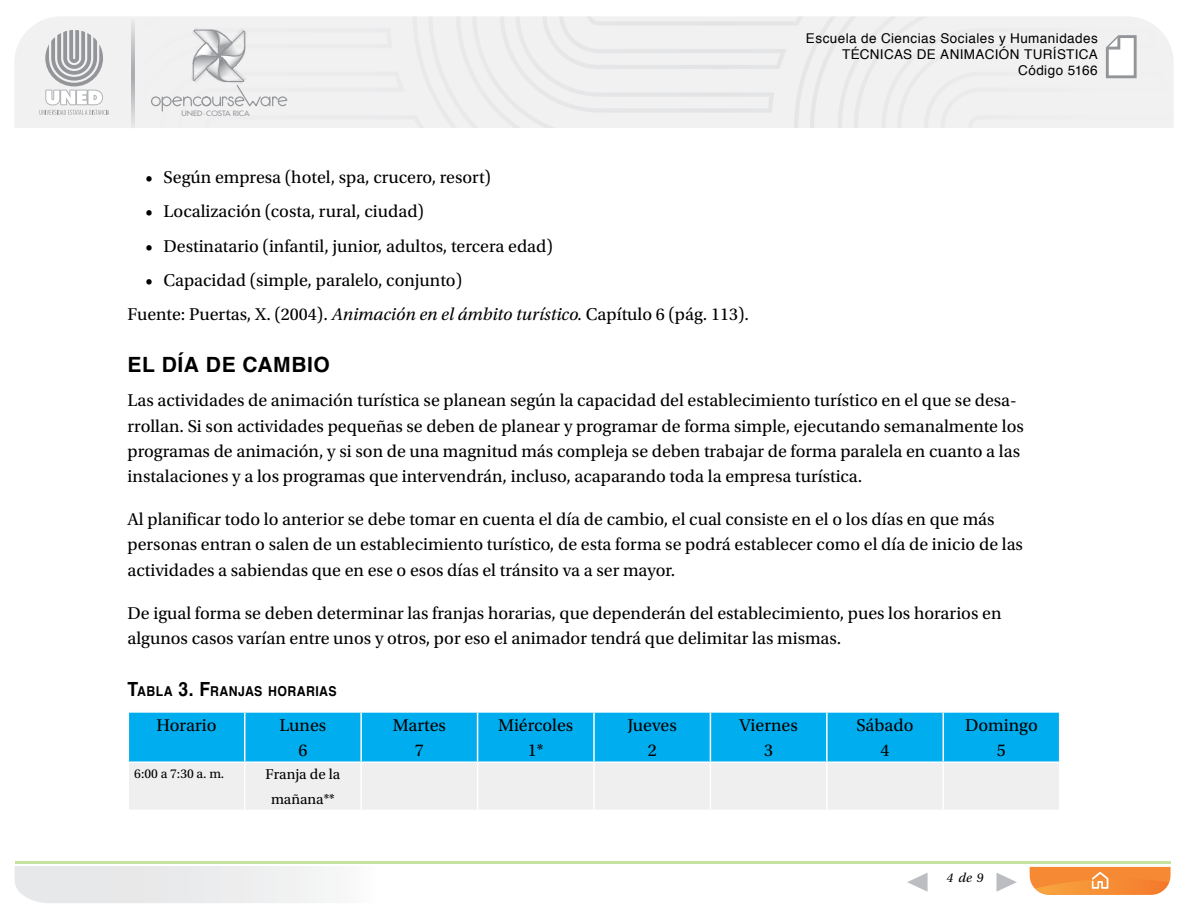
<style>
.page{position:relative;width:1188px;height:918px;background:#fff}
.page>*{position:absolute;margin:0;border:0;box-sizing:border-box;transform-origin:0 0}
.Subtítulo_1{font:700 21px "Helvetica";letter-spacing:.03em;color:#000}
.Texto_corrido{font:18px/25.2px "Utopia Std";color:#000}
.listas_de_texto_corr{font:18px "Utopia Std";color:#000}
.t1{font:15px/25.2px "Utopia Std";color:#000;text-align:center}
.Subtítulo_2{font:700 13.65px "Helvetica";letter-spacing:.035em;color:#000;scale:.9 1}
.t2{font:13.5px/16.2px "Helvetica";letter-spacing:.03em;color:#000;text-align:right}
.t3{font:13.5px "Utopia Std";color:#000}
.t4{font:italic 13.5px "Utopia Std";color:#000}
.t5{font:500 7.2px "Futura Std";letter-spacing:-.005em;color:#939598;scale:1.1 1}
.s1{font-style:italic}
.s2{font-size:19.5px}
</style>
<div class="page">
<svg style="left:15px;top:866px;width:1156px;height:37px"></svg>
<svg style="left:996px;top:873px;width:21px;height:19px"></svg>
<svg style="left:907px;top:873px;width:21px;height:19px"></svg>
<svg style="left:535px;top:16px;width:275px;height:112px"></svg>
<div style="left:135px;top:16px;width:293px;height:112px;background:#f1f1f2"></div>
<svg style="left:428px;top:16px;width:107px;height:112px"></svg>
<svg style="left:1030px;top:867px;width:141px;height:28px;background:#f69342"></svg>
<svg style="left:810px;top:16px;width:364px;height:112px"></svg>
<svg style="left:15px;top:17px;width:117px;height:111px"></svg>
<hr style="left:15px;top:861px;width:1156px;height:3px;background:#8cc63f">
<div style="left:139px;top:16px;width:160px;height:112px;background:#f1f1f2"></div>
<div style="left:162px;top:96px;width:10px;height:10px;border:1px solid #939598;border-radius:50%"></div>
<svg style="left:162px;top:97px;width:1px;height:14px"></svg>
<div style="left:151px;top:96px;width:10px;height:10px;border:1px solid #939598;border-radius:50%"></div>
<div style="left:261px;top:96px;width:9px;height:10px;border:1px solid #939598;border-radius:50%"></div>
<svg style="left:269px;top:96px;width:19px;height:11px"></svg>
<svg style="left:172px;top:30px;width:90px;height:78px"></svg>
<svg style="left:132px;top:17px;width:3px;height:111px"></svg>
<div style="left:129px;top:713px;width:930px;height:48px;background:#00aeef"></div>
<div style="left:129px;top:763px;width:930px;height:47px;background:#eeefee"></div>
<hr style="left:244px;top:713px;width:1px;height:48px;background:#fff">
<hr style="left:360px;top:713px;width:2px;height:48px;background:#fff">
<hr style="left:477px;top:713px;width:1px;height:48px;background:#fff">
<hr style="left:593px;top:713px;width:2px;height:48px;background:#fff">
<hr style="left:710px;top:713px;width:1px;height:48px;background:#fff">
<hr style="left:826px;top:713px;width:2px;height:48px;background:#fff">
<hr style="left:943px;top:713px;width:1px;height:48px;background:#fff">
<hr style="left:244px;top:763px;width:1px;height:47px;background:#fff">
<hr style="left:360px;top:763px;width:2px;height:47px;background:#fff">
<hr style="left:477px;top:763px;width:1px;height:47px;background:#fff">
<hr style="left:593px;top:763px;width:2px;height:47px;background:#fff">
<hr style="left:710px;top:763px;width:1px;height:47px;background:#fff">
<hr style="left:826px;top:763px;width:2px;height:47px;background:#fff">
<hr style="left:943px;top:763px;width:1px;height:47px;background:#fff">
<p class="t5" style="left:182px;top:109px;width:63px">UNED·COSTA RICA</p>
<p class="t2" style="left:806px;top:30px;width:293px">Escuela de Ciencias Sociales y Humanidades<br>TÉCNICAS DE ANIMACIÓN TURÍSTICA<br>Código 5166</p>
<p class="listas_de_texto_corr" style="left:146px;top:168px;width:347px">• Según empresa (hotel, spa, crucero, resort)</p>
<p class="listas_de_texto_corr" style="left:146px;top:202px;width:280px">• Localización (costa, rural, ciudad)</p>
<p class="listas_de_texto_corr" style="left:146px;top:236px;width:409px">• Destinatario (infantil, junior, adultos, tercera edad)</p>
<p class="listas_de_texto_corr" style="left:146px;top:270px;width:318px">• Capacidad (simple, paralelo, conjunto)</p>
<p class="Texto_corrido" style="left:128px;top:302px;width:623px">Fuente: Puertas, X. (2004). <span class="s1">Animación en el ámbito turístico.</span> Capítulo 6 (pág. 113).</p>
<p class="Subtítulo_1" style="left:128px;top:348px;width:204px">EL DÍA DE CAMBIO</p>
<p class="Texto_corrido" style="left:128px;top:388px;width:898px">Las actividades de animación turística se planean según la capacidad del establecimiento turístico en el que se desa&shy;rrollan. Si son actividades pequeñas se deben de planear y programar de forma simple, ejecutando semanalmente los programas de animación, y si son de una magnitud más compleja se deben trabajar de forma paralela en cuanto a las instalaciones y a los programas que intervendrán, incluso, acaparando toda la empresa turística.</p>
<p class="Texto_corrido" style="left:128px;top:507px;width:897px">Al planificar todo lo anterior se debe tomar en cuenta el día de cambio, el cual consiste en el o los días en que más personas entran o salen de un establecimiento turístico, de esta forma se podrá establecer como el día de inicio de las actividades a sabiendas que en ese o esos días el tránsito va a ser mayor.</p>
<p class="Texto_corrido" style="left:128px;top:601px;width:875px">De igual forma se deben determinar las franjas horarias, que dependerán del establecimiento, pues los horarios en algunos casos varían entre unos y otros, por eso el animador tendrá que delimitar las mismas.</p>
<p class="Subtítulo_2" style="left:128px;top:680px;width:234px"><span class="s2">T</span>ABLA <span class="s2">3. F</span>RANJAS HORARIAS</p>
<p class="Texto_corrido" style="left:156px;top:713px;width:62px">Horario</p>
<p class="Texto_corrido" style="left:280px;top:713px;width:48px">Lunes</p>
<p class="Texto_corrido" style="left:298px;top:738px;width:10px">6</p>
<p class="Texto_corrido" style="left:498px;top:713px;width:77px">Miércoles</p>
<p class="Texto_corrido" style="left:528px;top:738px;width:17px">1*</p>
<p class="Texto_corrido" style="left:857px;top:713px;width:59px">Sábado</p>
<p class="Texto_corrido" style="left:881px;top:738px;width:10px">4</p>
<p class="Texto_corrido" style="left:740px;top:713px;width:60px">Viernes</p>
<p class="Texto_corrido" style="left:764px;top:738px;width:10px">3</p>
<p class="Texto_corrido" style="left:965px;top:713px;width:74px">Domingo</p>
<p class="Texto_corrido" style="left:997px;top:738px;width:10px">5</p>
<p class="Texto_corrido" style="left:393px;top:713px;width:55px">Martes</p>
<p class="Texto_corrido" style="left:415px;top:738px;width:10px">7</p>
<p class="Texto_corrido" style="left:628px;top:713px;width:51px">Jueves</p>
<p class="Texto_corrido" style="left:648px;top:738px;width:10px">2</p>
<p class="t3" style="left:134px;top:766px;width:92px">6:00 a 7:30 a. m.</p>
<p class="t1" style="left:266px;top:762px;width:76px">Franja de la mañana**</p>
<p class="t4" style="left:947px;top:871px;width:38px">4de9</p>
</div>
